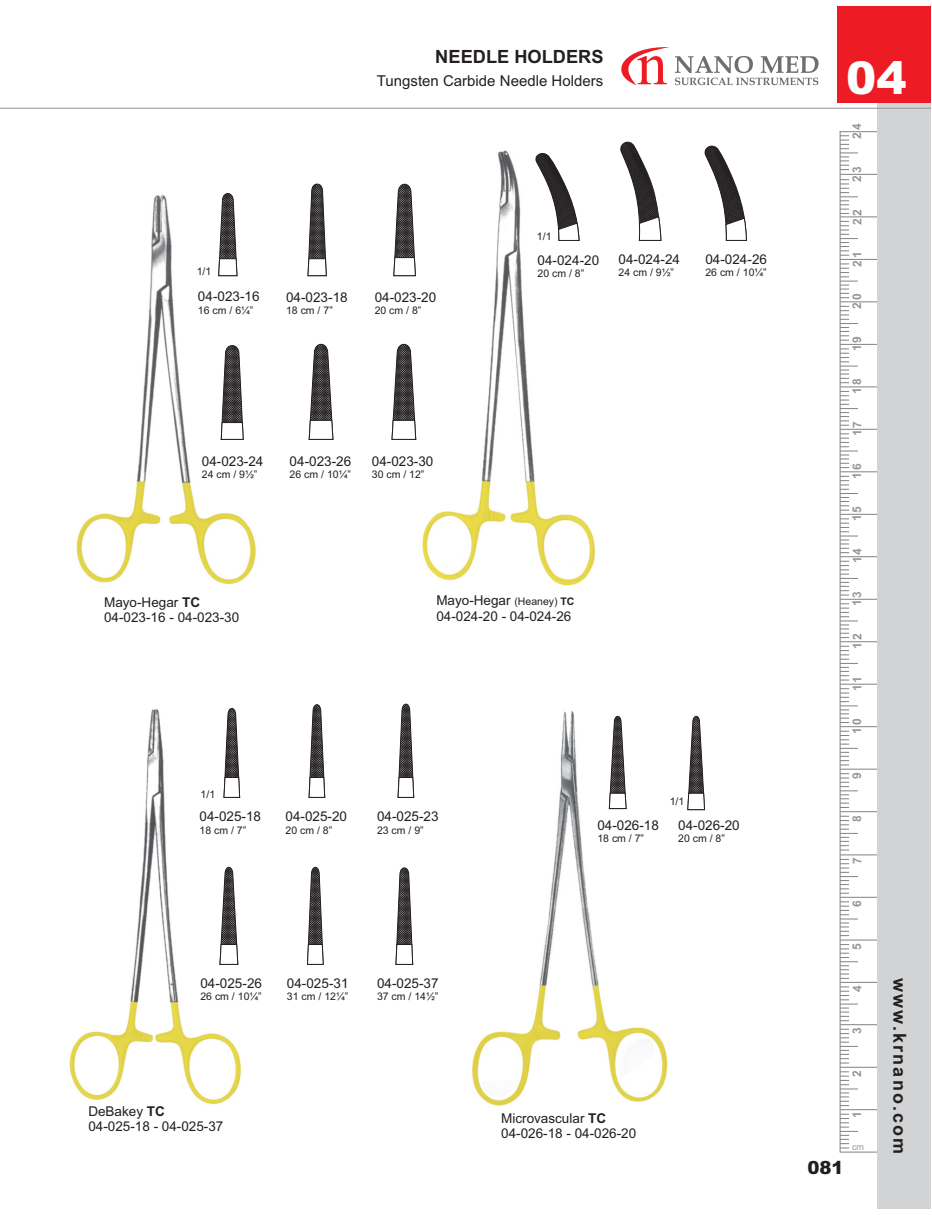
<style>
.page{position:relative;width:932px;height:1215px;background:#fff}
.page>*{position:absolute;margin:0;border:0;box-sizing:border-box;transform-origin:0 0}
.t1{font:900 45.3px "Arial";color:#fff}
.t2{font:700 18.3px "Arial";color:#231f20}
.t3{font:900 18.15px "Arial";color:#231f20}
.t4{font:700 18px "Arial";letter-spacing:.125em;color:#231f20}
.t5{font:15px "Arial";color:#231f20}
.t6{font:13.5px/15.1px "Arial";color:#231f20}
.t7{font:700 12px "Arial";letter-spacing:.14em;color:#949698}
.t8{font:10.5px "Arial";color:#231f20}
.t9{font:9px "Arial";color:#949698}
.s1{font-weight:700}
.s2{font-size:10.5px}
.s3{font-weight:700;font-size:10.5px}
</style>
<div class="page">
<img style="left:76px;top:150px;width:586px;height:436px">
<img style="left:69px;top:709px;width:599px;height:397px">
<svg style="left:218px;top:191px;width:20px;height:85px"></svg>
<svg style="left:223px;top:708px;width:17px;height:90px"></svg>
<svg style="left:307px;top:182px;width:20px;height:94px"></svg>
<svg style="left:393px;top:182px;width:23px;height:94px"></svg>
<svg style="left:220px;top:343px;width:24px;height:97px"></svg>
<svg style="left:308px;top:342px;width:26px;height:98px"></svg>
<svg style="left:391px;top:342px;width:25px;height:98px"></svg>
<svg style="left:308px;top:704px;width:17px;height:94px"></svg>
<svg style="left:397px;top:703px;width:17px;height:95px"></svg>
<svg style="left:307px;top:865px;width:17px;height:100px"></svg>
<svg style="left:395px;top:866px;width:18px;height:99px"></svg>
<svg style="left:219px;top:865px;width:19px;height:100px"></svg>
<svg style="left:608px;top:715px;width:19px;height:94px"></svg>
<svg style="left:687px;top:715px;width:18px;height:95px"></svg>
<svg style="left:620px;top:141px;width:41px;height:100px"></svg>
<svg style="left:534px;top:152px;width:49px;height:93px"></svg>
<svg style="left:704px;top:145px;width:43px;height:96px"></svg>
<hr style="left:840px;top:1152px;width:49px;height:1px;background:#808285">
<svg style="left:840px;top:1114px;width:17px;height:35px"></svg>
<hr style="left:840px;top:1109px;width:49px;height:1px;background:#808285">
<hr style="left:839px;top:131px;width:1px;height:1021px;background:#808285">
<svg style="left:840px;top:1071px;width:17px;height:35px"></svg>
<hr style="left:840px;top:1067px;width:49px;height:1px;background:#808285">
<svg style="left:840px;top:1029px;width:17px;height:35px"></svg>
<hr style="left:840px;top:1024px;width:49px;height:1px;background:#808285">
<svg style="left:840px;top:987px;width:17px;height:34px"></svg>
<hr style="left:840px;top:982px;width:49px;height:1px;background:#808285">
<svg style="left:840px;top:944px;width:17px;height:35px"></svg>
<hr style="left:840px;top:940px;width:49px;height:1px;background:#808285">
<svg style="left:840px;top:901px;width:17px;height:35px"></svg>
<hr style="left:840px;top:897px;width:49px;height:1px;background:#808285">
<svg style="left:840px;top:859px;width:17px;height:35px"></svg>
<hr style="left:840px;top:855px;width:49px;height:1px;background:#808285">
<svg style="left:840px;top:816px;width:17px;height:35px"></svg>
<hr style="left:840px;top:811px;width:49px;height:1px;background:#808285">
<svg style="left:840px;top:773px;width:17px;height:35px"></svg>
<hr style="left:840px;top:769px;width:49px;height:1px;background:#808285">
<svg style="left:840px;top:731px;width:17px;height:35px"></svg>
<hr style="left:840px;top:726px;width:49px;height:1px;background:#808285">
<svg style="left:840px;top:688px;width:17px;height:35px"></svg>
<hr style="left:840px;top:684px;width:49px;height:1px;background:#808285">
<svg style="left:840px;top:646px;width:17px;height:35px"></svg>
<hr style="left:840px;top:641px;width:49px;height:1px;background:#808285">
<svg style="left:840px;top:603px;width:17px;height:35px"></svg>
<hr style="left:840px;top:599px;width:49px;height:1px;background:#808285">
<svg style="left:840px;top:561px;width:17px;height:35px"></svg>
<hr style="left:840px;top:556px;width:49px;height:1px;background:#808285">
<svg style="left:840px;top:518px;width:17px;height:35px"></svg>
<hr style="left:840px;top:514px;width:49px;height:1px;background:#808285">
<svg style="left:840px;top:476px;width:17px;height:35px"></svg>
<hr style="left:840px;top:471px;width:49px;height:1px;background:#808285">
<svg style="left:840px;top:433px;width:17px;height:35px"></svg>
<hr style="left:840px;top:429px;width:49px;height:1px;background:#808285">
<svg style="left:840px;top:391px;width:17px;height:35px"></svg>
<hr style="left:840px;top:387px;width:49px;height:1px;background:#808285">
<svg style="left:840px;top:349px;width:17px;height:34px"></svg>
<hr style="left:840px;top:344px;width:49px;height:1px;background:#808285">
<svg style="left:840px;top:306px;width:17px;height:35px"></svg>
<hr style="left:840px;top:301px;width:49px;height:1px;background:#808285">
<svg style="left:840px;top:264px;width:17px;height:34px"></svg>
<hr style="left:840px;top:259px;width:49px;height:1px;background:#808285">
<svg style="left:840px;top:221px;width:17px;height:35px"></svg>
<hr style="left:840px;top:217px;width:49px;height:1px;background:#808285">
<svg style="left:840px;top:179px;width:17px;height:35px"></svg>
<svg style="left:840px;top:135px;width:17px;height:35px"></svg>
<hr style="left:840px;top:174px;width:49px;height:1px;background:#808285">
<hr style="left:839px;top:131px;width:50px;height:1px;background:#808285">
<div style="left:876px;top:103px;width:54px;height:1105px;background:#d1d3d4"></div>
<div style="left:837px;top:7px;width:93px;height:96px;background:#ed1c24"></div>
<svg style="left:675px;top:56px;width:143px;height:29px"></svg>
<svg style="left:621px;top:47px;width:48px;height:38px"></svg>
<hr style="left:0;top:108px;width:931px;height:1px;background:#939598">
<h2 class="t2" style="left:435px;top:50px;width:170px">NEEDLE HOLDERS</h2>
<p class="t5" style="left:377px;top:75px;width:228px">Tungsten Carbide Needle Holders</p>
<p class="t8" style="left:197px;top:268px;width:16px">1/1</p>
<p class="t6" style="left:198px;top:290px;width:63px">04-023-16</p>
<p class="t8" style="left:198px;top:306px;width:57px">16 cm / 6¼”</p>
<p class="t6" style="left:286px;top:291px;width:63px">04-023-18</p>
<p class="t8" style="left:286px;top:307px;width:48px">18 cm / 7”</p>
<p class="t6" style="left:375px;top:291px;width:63px">04-023-20</p>
<p class="t8" style="left:375px;top:307px;width:48px">20 cm / 8”</p>
<p class="t8" style="left:537px;top:233px;width:16px">1/1</p>
<p class="t6" style="left:537px;top:253px;width:63px">04-024-20</p>
<p class="t8" style="left:537px;top:269px;width:48px">20 cm / 8”</p>
<p class="t6" style="left:618px;top:253px;width:63px">04-024-24</p>
<p class="t8" style="left:618px;top:269px;width:57px">24 cm / 9½”</p>
<p class="t6" style="left:705px;top:253px;width:63px">04-024-26</p>
<p class="t8" style="left:705px;top:269px;width:63px">26 cm / 10¼”</p>
<p class="t6" style="left:202px;top:455px;width:63px">04-023-24</p>
<p class="t8" style="left:202px;top:470px;width:57px">24 cm / 9½”</p>
<p class="t6" style="left:289px;top:455px;width:63px">04-023-26</p>
<p class="t8" style="left:289px;top:470px;width:63px">26 cm / 10¼”</p>
<p class="t6" style="left:372px;top:455px;width:63px">04-023-30</p>
<p class="t8" style="left:372px;top:470px;width:54px">30 cm / 12”</p>
<p class="t6" style="left:104px;top:596px;width:137px">Mayo-Hegar <span class="s1">TC<br></span>04-023-16 - 04-023-30</p>
<p class="t6" style="left:436px;top:594px;width:140px">Mayo-Hegar <span class="s2">(Heaney)</span> <span class="s3">TC<br></span>04-024-20 - 04-024-26</p>
<p class="t8" style="left:201px;top:790px;width:16px">1/1</p>
<p class="t6" style="left:199px;top:810px;width:63px">04-025-18</p>
<p class="t8" style="left:199px;top:826px;width:48px">18 cm / 7”</p>
<p class="t6" style="left:285px;top:810px;width:63px">04-025-20</p>
<p class="t8" style="left:285px;top:826px;width:48px">20 cm / 8”</p>
<p class="t6" style="left:377px;top:810px;width:63px">04-025-23</p>
<p class="t8" style="left:377px;top:826px;width:48px">23 cm / 9”</p>
<p class="t6" style="left:200px;top:977px;width:63px">04-025-26</p>
<p class="t8" style="left:200px;top:993px;width:63px">26 cm / 10¼”</p>
<p class="t6" style="left:287px;top:977px;width:63px">04-025-31</p>
<p class="t8" style="left:287px;top:993px;width:63px">31 cm / 12¼”</p>
<p class="t6" style="left:377px;top:977px;width:63px">04-025-37</p>
<p class="t8" style="left:377px;top:993px;width:63px">37 cm / 14½”</p>
<p class="t6" style="left:597px;top:819px;width:63px">04-026-18</p>
<p class="t8" style="left:597px;top:835px;width:48px">18 cm / 7”</p>
<p class="t8" style="left:669px;top:797px;width:16px">1/1</p>
<p class="t6" style="left:678px;top:819px;width:63px">04-026-20</p>
<p class="t8" style="left:678px;top:835px;width:48px">20 cm / 8”</p>
<p class="t6" style="left:88px;top:1105px;width:137px">DeBakey <span class="s1">TC<br></span>04-025-18 - 04-025-37</p>
<p class="t6" style="left:501px;top:1112px;width:137px">Microvascular <span class="s1">TC<br></span>04-026-18 - 04-026-20</p>
<h1 class="t1" style="left:846px;top:61px;width:62px">04</h1>
<p class="t7" style="left:852px;top:139px;width:17px;rotate:-90deg">24</p>
<p class="t7" style="left:852px;top:182px;width:17px;rotate:-90deg">23</p>
<p class="t7" style="left:852px;top:225px;width:17px;rotate:-90deg">22</p>
<p class="t7" style="left:852px;top:267px;width:17px;rotate:-90deg">21</p>
<p class="t7" style="left:852px;top:309px;width:17px;rotate:-90deg">20</p>
<p class="t7" style="left:852px;top:351px;width:17px;rotate:-90deg">19</p>
<p class="t7" style="left:852px;top:394px;width:17px;rotate:-90deg">18</p>
<p class="t7" style="left:852px;top:436px;width:17px;rotate:-90deg">17</p>
<p class="t7" style="left:852px;top:479px;width:17px;rotate:-90deg">16</p>
<p class="t7" style="left:852px;top:521px;width:17px;rotate:-90deg">15</p>
<p class="t7" style="left:852px;top:563px;width:17px;rotate:-90deg">14</p>
<p class="t7" style="left:852px;top:606px;width:17px;rotate:-90deg">13</p>
<p class="t7" style="left:852px;top:649px;width:17px;rotate:-90deg">12</p>
<p class="t7" style="left:852px;top:691px;width:16px;rotate:-90deg">11</p>
<p class="t7" style="left:852px;top:734px;width:17px;rotate:-90deg">10</p>
<h3 class="t3" style="left:807px;top:1161px;width:38px">081</h3>
<p class="t7" style="left:852px;top:779px;width:8px;rotate:-90deg">9</p>
<p class="t7" style="left:852px;top:822px;width:8px;rotate:-90deg">8</p>
<p class="t7" style="left:852px;top:864px;width:8px;rotate:-90deg">7</p>
<p class="t7" style="left:852px;top:907px;width:8px;rotate:-90deg">6</p>
<p class="t7" style="left:852px;top:950px;width:8px;rotate:-90deg">5</p>
<p class="t7" style="left:852px;top:992px;width:8px;rotate:-90deg">4</p>
<p class="t7" style="left:852px;top:1034px;width:8px;rotate:-90deg">3</p>
<p class="t7" style="left:852px;top:1077px;width:8px;rotate:-90deg">2</p>
<p class="t7" style="left:852px;top:1118px;width:8px;rotate:-90deg">1</p>
<p class="t9" style="left:852px;top:1143px;width:13px">cm</p>
<h3 class="t4" style="left:906px;top:978px;width:178px;rotate:90deg">www.krnano.com</h3>
</div>
